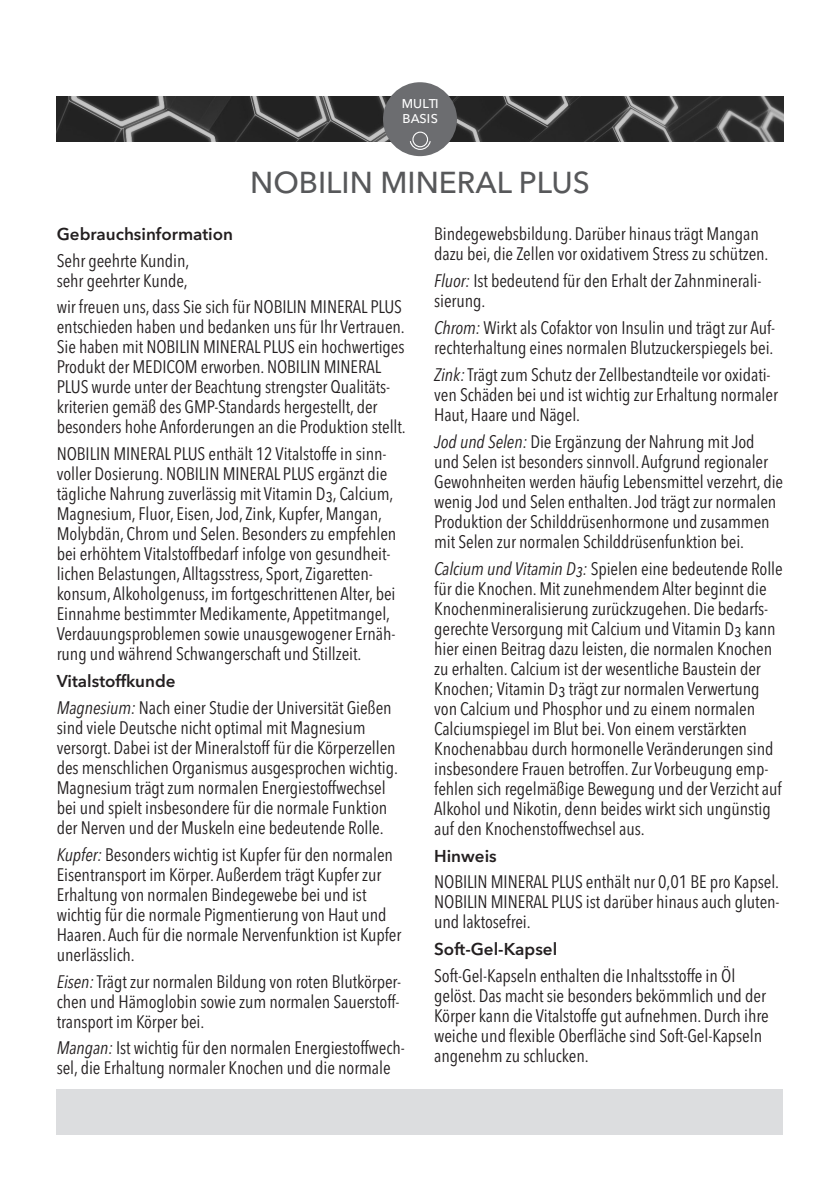
<style>
.page{position:relative;width:840px;height:1191px;background:#fff}
.page>*{position:absolute;margin:0;border:0;box-sizing:border-box;transform-origin:0 0}
.t1{font:500 30px "Avenir Next LT Pro";color:#57585a}
.t2{font:condensed 18px/20px "Avenir Next LT Pro";letter-spacing:-.005em;color:#231f20}
.t3{font:600 17px "Avenir Next LT Pro";color:#231f20}
.t4{font:500 12.6px/14.6px "Avenir Next LT Pro";color:#fff}
.s1{font-style:italic}
</style>
<div class="page">
<div style="left:57px;top:1089px;width:725px;height:45px;background:#dcdddf"></div>
<img style="left:57px;top:96px;width:725px;height:46px">
<div style="left:383px;top:82px;width:73px;height:74px;background:#6c6d70;border-radius:50%"></div>
<svg style="left:409px;top:141px;width:22px;height:9px"></svg>
<div style="left:412px;top:132px;width:16px;height:15px;border:1px solid #fff;border-radius:50%"></div>
<p class="t4" style="left:401px;top:97px;width:38px">MULTI<br>BASIS</p>
<h1 class="t1" style="left:250px;top:164px;width:341px">NOBILIN MINERAL PLUS</h1>
<p class="t3" style="left:57px;top:223px;width:178px">Gebrauchsinformation</p>
<p class="t2" style="left:57px;top:250px;width:134px">Sehr geehrte Kundin, sehr geehrter Kunde,</p>
<p class="t2" style="left:57px;top:297px;width:350px">wir freuen uns, dass Sie sich für NOBILIN MINERAL PLUS entschieden haben und bedanken uns für Ihr Vertrauen.<br>Sie haben mit NOBILIN MINERAL PLUS ein hochwertiges Produkt der MEDICOM erworben. NOBILIN MINERAL PLUS wurde unter der Beachtung strengster Qualitäts&shy;kriterien gemäß des GMP-Standards hergestellt, der besonders hohe Anforderungen an die Produktion stellt.</p>
<p class="t2" style="left:57px;top:444px;width:341px">NOBILIN MINERAL PLUS enthält 12 Vitalstoffe in sinn&shy;voller Dosierung. NOBILIN MINERAL PLUS ergänzt die tägliche Nahrung zuverlässig mit Vitamin D3, Calcium, Magnesium, Fluor, Eisen, Jod, Zink, Kupfer, Mangan, Molybdän, Chrom und Selen. Besonders zu empfehlen bei erhöhtem Vitalstoffbedarf infolge von gesundheit&shy;lichen Belastungen, Alltagsstress, Sport, Zigaretten&shy;konsum, Alkoholgenuss, im fortgeschrittenen Alter, bei Einnahme bestimmter Medikamente, Appetitmangel, Verdauungsproblemen sowie unausgewogener Ernäh&shy;rung und während Schwangerschaft und Stillzeit.</p>
<p class="t3" style="left:57px;top:671px;width:120px">Vitalstoffkunde</p>
<p class="t2" style="left:57px;top:697px;width:342px"><span class="s1">Magnesium:</span> Nach einer Studie der Universität Gießen sind viele Deutsche nicht optimal mit Magnesium versorgt. Dabei ist der Mineralstoff für die Körperzellen des menschlichen Organismus ausgesprochen wichtig.<br>Magnesium trägt zum normalen Energiestoffwechsel bei und spielt insbesondere für die normale Funktion der Nerven und der Muskeln eine bedeutende Rolle.</p>
<p class="t2" style="left:57px;top:844px;width:346px"><span class="s1">Kupfer:</span> Besonders wichtig ist Kupfer für den normalen Eisentransport im Körper. Außerdem trägt Kupfer zur Erhaltung von normalen Bindegewebe bei und ist wichtig für die normale Pigmentierung von Haut und Haaren. Auch für die normale Nervenfunktion ist Kupfer unerlässlich.</p>
<p class="t2" style="left:57px;top:971px;width:346px;text-align:justify"><span class="s1">Eisen:</span> Trägt zur normalen Bildung von roten Blutkörper&shy;chen und Hämoglobin sowie zum normalen Sauerstoff&shy;transport im Körper bei.</p>
<p class="t2" style="left:57px;top:1038px;width:349px"><span class="s1">Mangan:</span> Ist wichtig für den normalen Energiestoffwech&shy;sel, die Erhaltung normaler Knochen und die normale</p>
<p class="t2" style="left:434px;top:224px;width:335px">Bindegewebsbildung. Darüber hinaus trägt Mangan dazu bei, die Zellen vor oxidativem Stress zu schützen.</p>
<p class="t2" style="left:434px;top:271px;width:328px"><span class="s1">Fluor:</span> Ist bedeutend für den Erhalt der Zahnminerali&shy;sierung.</p>
<p class="t2" style="left:434px;top:318px;width:342px"><span class="s1">Chrom:</span> Wirkt als Cofaktor von Insulin und trägt zur Auf&shy;rechterhaltung eines normalen Blutzuckerspiegels bei.</p>
<p class="t2" style="left:434px;top:364px;width:345px"><span class="s1">Zink:</span> Trägt zum Schutz der Zellbestandteile vor oxidati&shy;ven Schäden bei und ist wichtig zur Erhaltung normaler<br>Haut, Haare und Nägel.</p>
<p class="t2" style="left:434px;top:431px;width:350px"><span class="s1">Jod und Selen:</span> Die Ergänzung der Nahrung mit Jod und Selen ist besonders sinnvoll. Aufgrund regionaler Gewohnheiten werden häufig Lebensmittel verzehrt, die wenig Jod und Selen enthalten. Jod trägt zur normalen Produktion der Schilddrüsenhormone und zusammen mit Selen zur normalen Schilddrüsenfunktion bei.</p>
<p class="t2" style="left:434px;top:558px;width:350px"><span class="s1">Calcium und Vitamin D3:</span> Spielen eine bedeutende Rolle für die Knochen. Mit zunehmendem Alter beginnt die Knochenmineralisierung zurückzugehen. Die bedarfs&shy;gerechte Versorgung mit Calcium und Vitamin D3 kann hier einen Beitrag dazu leisten, die normalen Knochen zu erhalten. Calcium ist der wesentliche Baustein der Knochen; Vitamin D3 trägt zur normalen Verwertung von Calcium und Phosphor und zu einem normalen Calciumspiegel im Blut bei. Von einem verstärkten Knochenabbau durch hormonelle Veränderungen sind insbesondere Frauen betroffen. Zur Vorbeugung emp&shy;fehlen sich regelmäßige Bewegung und der Verzicht auf Alkohol und Nikotin, denn beides wirkt sich ungünstig auf den Knochenstoffwechsel aus.</p>
<p class="t3" style="left:434px;top:845px;width:64px">Hinweis</p>
<p class="t2" style="left:434px;top:872px;width:346px;text-align:justify">NOBILIN MINERAL PLUS enthält nur 0,01 BE pro Kapsel.<br>NOBILIN MINERAL PLUS ist darüber hinaus auch gluten&shy;und laktosefrei.</p>
<p class="t3" style="left:434px;top:939px;width:124px">Soft-Gel-Kapsel</p>
<p class="t2" style="left:434px;top:965px;width:336px">Soft-Gel-Kapseln enthalten die Inhaltsstoffe in Öl gelöst. Das macht sie besonders bekömmlich und der Körper kann die Vitalstoffe gut aufnehmen. Durch ihre weiche und flexible Oberfläche sind Soft-Gel-Kapseln angenehm zu schlucken.</p>
</div>
